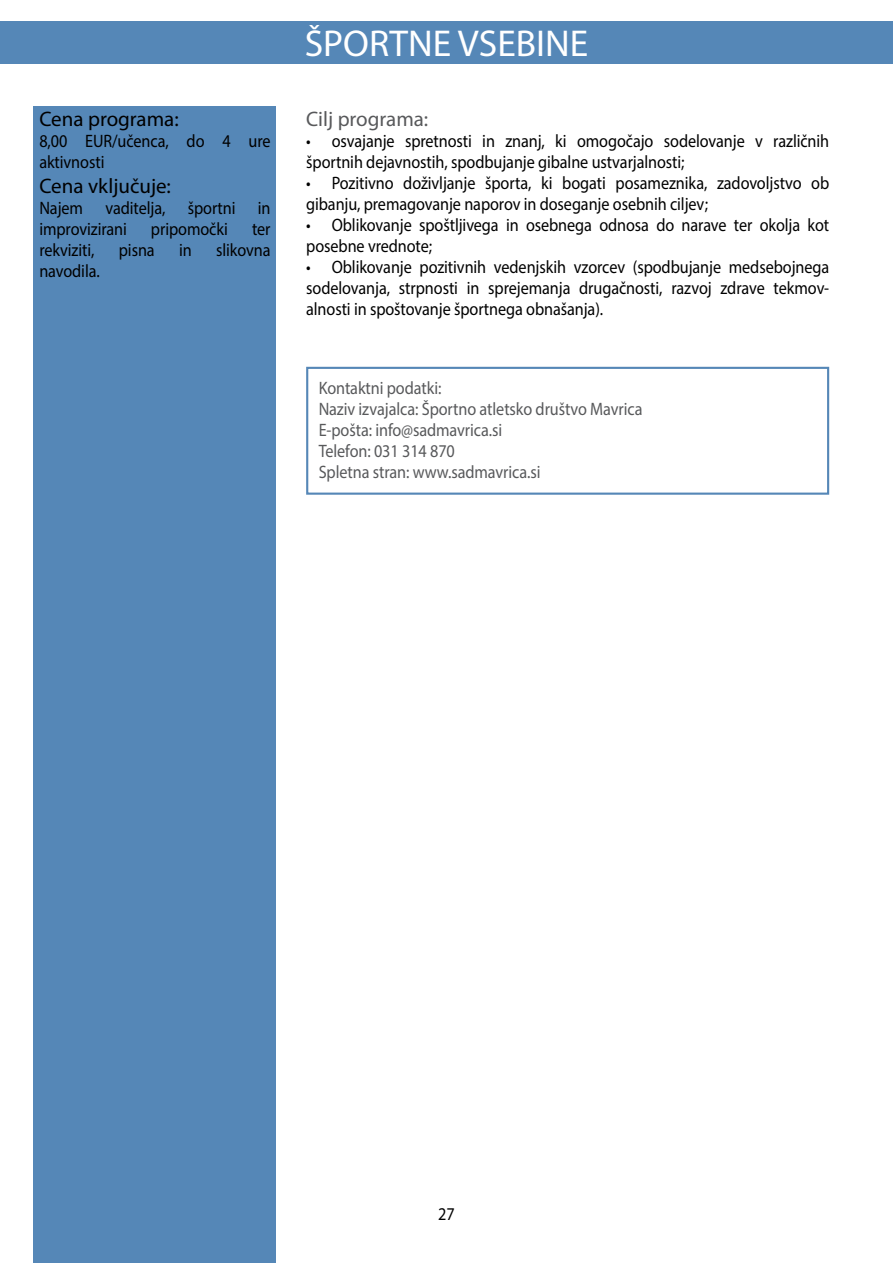
<style>
.page{position:relative;width:893px;height:1263px;background:#fff}
.page>*{position:absolute;margin:0;border:0;box-sizing:border-box;transform-origin:0 0}
.t1{font:37.5px "Myriad Pro";color:#fff}
.t2{font:21px "Myriad Pro";color:#000}
.t3{font:21px "Myriad Pro";color:#58595b}
.t4{font:18px/21px "Myriad Pro";letter-spacing:-.005em;color:#000;scale:.9 1}
.t5{font:18px/21px "Myriad Pro";letter-spacing:-.005em;color:#58595b;scale:.9 1}
</style>
<div class="page">
<div style="left:0;top:21px;width:893px;height:43px;background:#5587b7"></div>
<div style="left:306px;top:367px;width:523px;height:128px;border:2px solid #5587b7"></div>
<div style="left:34px;top:106px;width:242px;height:1157px;background:#5587b7"></div>
<p class="t2" style="left:39px;top:106px;width:141px">Cena programa:</p>
<p class="t4" style="left:39px;top:130px;width:258px">8,00 EUR/učenca, do 4 ure aktivnosti</p>
<p class="t2" style="left:39px;top:173px;width:133px">Cena vključuje:</p>
<p class="t4" style="left:39px;top:197px;width:258px">Najem vaditelja, športni in improvizirani</p>
<p class="t4" style="left:151px;top:218px;width:87px">pripomočki</p>
<p class="t4" style="left:252px;top:218px;width:22px">ter</p>
<p class="t4" style="left:39px;top:239px;width:63px">rekviziti,</p>
<p class="t4" style="left:119px;top:239px;width:41px">pisna</p>
<p class="t4" style="left:179px;top:239px;width:16px">in</p>
<p class="t4" style="left:216px;top:239px;width:62px">slikovna</p>
<p class="t4" style="left:39px;top:260px;width:69px">navodila.</p>
<h1 class="t1" style="left:305px;top:20px;width:285px">ŠPORTNE VSEBINE</h1>
<p class="t3" style="left:306px;top:106px;width:124px">Cilj programa:</p>
<p class="t4" style="left:306px;top:130px;width:583px">• osvajanje spretnosti in znanj, ki omogočajo sodelovanje v različnih športnih dejavnostih, spodbujanje gibalne ustvarjalnosti;</p>
<p class="t4" style="left:306px;top:172px;width:583px">• Pozitivno doživljanje športa, ki bogati posameznika, zadovoljstvo ob gibanju, premagovanje naporov in doseganje osebnih ciljev;</p>
<p class="t4" style="left:306px;top:214px;width:583px">• Oblikovanje spoštljivega in osebnega odnosa do narave ter okolja kot posebne vrednote;</p>
<p class="t4" style="left:306px;top:256px;width:583px;text-align:justify">• Oblikovanje pozitivnih vedenjskih vzorcev (spodbujanje medsebojnega sodelovanja, strpnosti in sprejemanja drugačnosti, razvoj zdrave tekmov&shy;alnosti in spoštovanje športnega obnašanja).</p>
<p class="t5" style="left:319px;top:377px;width:361px">Kontaktni podatki:<br>Naziv izvajalca: Športno atletsko društvo Mavrica<br>E-pošta: info@sadmavrica.si<br>Telefon: 031 314 870<br>Spletna stran: www.sadmavrica.si</p>
<p class="t4" style="left:438px;top:1203px;width:20px">27</p>
</div>
